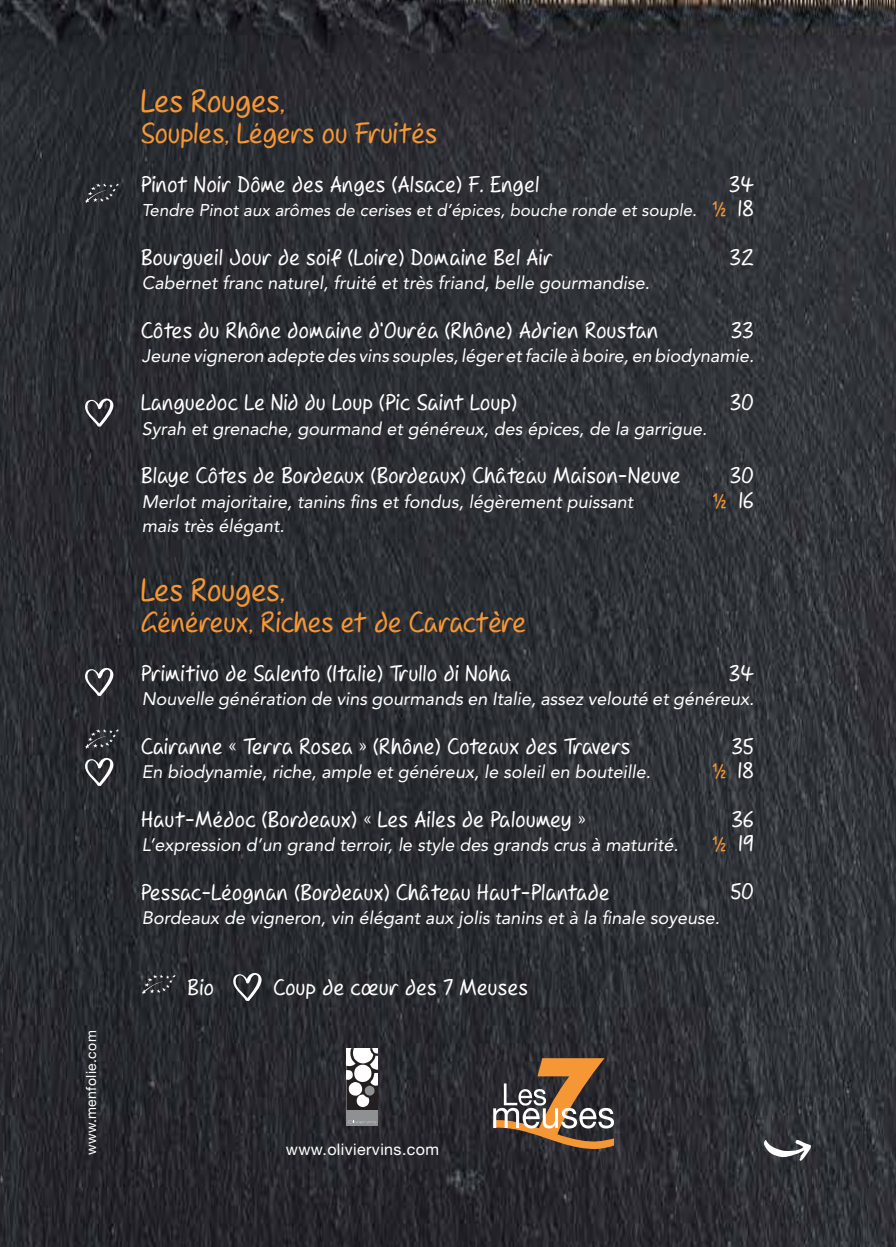
<style>
.page{position:relative;width:896px;height:1247px;background:#fff}
.page>*{position:absolute;margin:0;border:0;box-sizing:border-box;transform-origin:0 0}
.t1{font:28.8px "Dupree";letter-spacing:.01em;color:#f59735}
.t2{font:26px "Dupree";letter-spacing:.01em;color:#f59735}
.t3{font:20.2px/24.4px "Dupree";letter-spacing:.025em;color:#fff;text-align:right}
.t4{font:italic 18px/24.4px "Avenir LT Std";color:#fff}
.t5{font:italic 17px "Avenir LT Std";color:#fff}
.t6{font:16px "Helvetica Neue";letter-spacing:.025em;color:#fff}
.t7{font:14px "Helvetica Neue";letter-spacing:.025em;color:#fff}
.s1{font-family:"Justtellmewhat";color:#f59735}
</style>
<div class="page">
<img style="left:0;top:0;width:896px;height:1247px">
<svg style="left:85px;top:665px;width:29px;height:32px"></svg>
<svg style="left:142px;top:974px;width:34px;height:20px"></svg>
<svg style="left:233px;top:970px;width:30px;height:32px"></svg>
<svg style="left:85px;top:729px;width:34px;height:20px"></svg>
<svg style="left:85px;top:755px;width:29px;height:32px"></svg>
<svg style="left:346px;top:1048px;width:32px;height:77px"></svg>
<svg style="left:472px;top:1146px;width:6px;height:6px"></svg>
<svg style="left:493px;top:1058px;width:121px;height:91px;background:#78604a"></svg>
<svg style="left:85px;top:396px;width:29px;height:31px"></svg>
<svg style="left:85px;top:183px;width:34px;height:20px"></svg>
<svg style="left:763px;top:1139px;width:48px;height:22px"></svg>
<p class="t7" style="left:83px;top:1155px;width:126px;rotate:-90deg">www.menfolie.com</p>
<h1 class="t1" style="left:142px;top:83px;width:146px">Les Rouges,</h1>
<h2 class="t2" style="left:142px;top:117px;width:297px">Souples, Légers ou Fruités</h2>
<p class="t3" style="left:142px;top:172px;width:400px">Pinot Noir Dôme des Anges (Alsace) F. Engel</p>
<p class="t5" style="left:142px;top:200px;width:557px">Tendre Pinot aux arômes de cerises et d’épices, bouche ronde et souple.</p>
<p class="t3" style="left:142px;top:244px;width:413px">Bourgueil Jour de soif (Loire) Domaine Bel Air</p>
<p class="t4" style="left:142px;top:271px;width:509px">Cabernet franc naturel, fruité et très friand, belle gourmandise.</p>
<p class="t3" style="left:142px;top:317px;width:518px">Côtes du Rhône domaine d’Ouréa (Rhône) Adrien Roustan</p>
<p class="t4" style="left:142px;top:344px;width:614px">Jeune vigneron adepte des vins souples, léger et facile à boire, en biodynamie.</p>
<p class="t3" style="left:142px;top:390px;width:378px">Languedoc Le Nid du Loup (Pic Saint Loup)</p>
<p class="t4" style="left:142px;top:417px;width:567px">Syrah et grenache, gourmand et généreux, des épices, de la garrigue.</p>
<p class="t3" style="left:142px;top:463px;width:541px">Blaye Côtes de Bordeaux (Bordeaux) Château Maison-Neuve</p>
<p class="t4" style="left:142px;top:490px;width:493px">Merlot majoritaire, tanins fins et fondus, légèrement puissant mais très élégant.</p>
<p class="t3" style="left:712px;top:172px;width:44px">34 <span class="s1">½</span> 18</p>
<p class="t3" style="left:730px;top:244px;width:25px">32</p>
<p class="t3" style="left:732px;top:317px;width:24px">33</p>
<p class="t3" style="left:731px;top:390px;width:25px">30</p>
<p class="t3" style="left:712px;top:463px;width:43px">30 <span class="s1">½</span> 16</p>
<h1 class="t1" style="left:142px;top:572px;width:146px">Les Rouges,</h1>
<h2 class="t2" style="left:142px;top:606px;width:386px">Généreux, Riches et de Caractère</h2>
<p class="t3" style="left:142px;top:661px;width:371px">Primitivo de Salento (Italie) Trullo di Noha</p>
<p class="t4" style="left:142px;top:687px;width:614px">Nouvelle génération de vins gourmands en Italie, assez velouté et généreux.</p>
<p class="t3" style="left:142px;top:733px;width:491px">Cairanne « Terra Rosea » (Rhône) Coteaux des Travers</p>
<p class="t4" style="left:142px;top:760px;width:510px">En biodynamie, riche, ample et généreux, le soleil en bouteille.</p>
<p class="t3" style="left:142px;top:806px;width:446px">Haut-Médoc (Bordeaux) « Les Ailes de Paloumey »</p>
<p class="t4" style="left:142px;top:833px;width:538px">L’expression d’un grand terroir, le style des grands crus à maturité.</p>
<p class="t3" style="left:142px;top:879px;width:470px">Pessac-Léognan (Bordeaux) Château Haut-Plantade</p>
<p class="t4" style="left:142px;top:906px;width:579px">Bordeaux de vigneron, vin élégant aux jolis tanins et à la finale soyeuse.</p>
<p class="t3" style="left:730px;top:661px;width:26px">34</p>
<p class="t3" style="left:712px;top:733px;width:44px">35<br><span class="s1">½</span> 18</p>
<p class="t3" style="left:712px;top:806px;width:43px">36<br><span class="s1">½</span> 19</p>
<p class="t3" style="left:731px;top:879px;width:24px">50</p>
<p class="t3" style="left:188px;top:974px;width:28px">Bio</p>
<p class="t3" style="left:274px;top:974px;width:256px">Coup de cœur des 7 Meuses</p>
<p class="t6" style="left:286px;top:1140px;width:155px">www.oliviervins.com</p>
</div>
